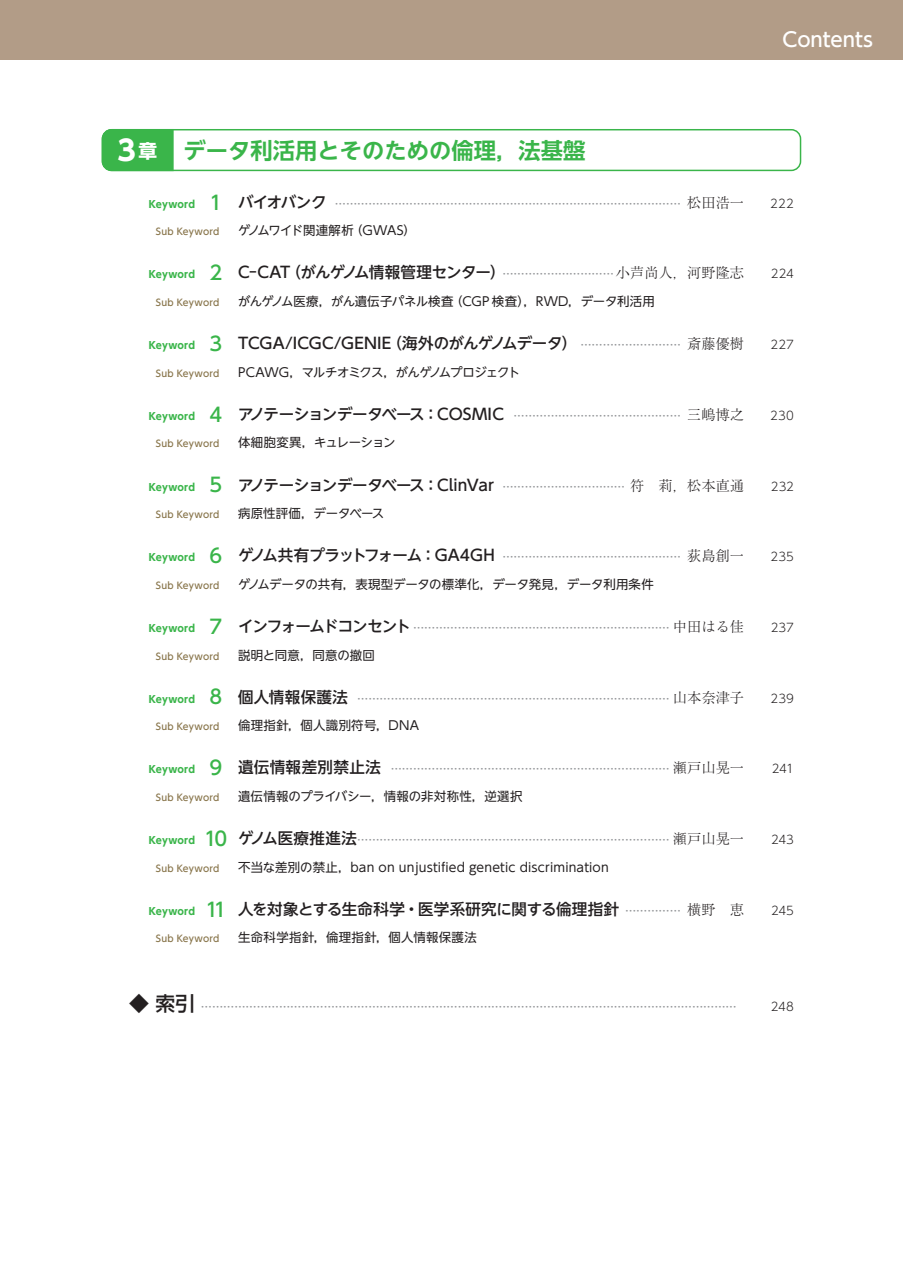
<style>
.page{position:relative;width:903px;height:1275px;background:#fff}
.page>*{position:absolute;margin:0;border:0;box-sizing:border-box;transform-origin:0 0}
.t1{font:27.82px "UD Shin Go Pr 6 Bold 90 pv RKSJ H";color:#fff}
.t2{font:22.4px "UD Shin Go NT Pr 6 De Bold 90 pv RKSJ H";color:#3ab54a}
.t3{font:19.78px "UD Shin Go NT Pr 6 Medium 90 pv RKSJ H";color:#fff}
.t4{font:15.58px "UD Shin Go NT Pr 6 Medium 90 pv RKSJ H";letter-spacing:-.02em;color:#231f20}
.t5{font:15.58px "UD Shin Go NT Pr 6 Medium 90 pv RKSJ H";letter-spacing:-.04em;color:#231f20}
.t6{font:15.58px "UD Shin Go NT Pr 6 Medium 90 pv RKSJ H";letter-spacing:-.055em;color:#231f20}
.t7{font:15.58px "UD Shin Go NT Pr 6 Medium 90 pv RKSJ H";letter-spacing:-.045em;color:#231f20}
.t8{font:12.42px "UD Shin Go NT Pr 6 Regular 90 pv RKSJ H";letter-spacing:.01em;color:#231f20}
.t9{font:12.42px "UD Shin Go NT Pr 6 Regular 90 pv RKSJ H";letter-spacing:-.015em;color:#231f20}
.t10{font:12.42px "UD Shin Go NT Pr 6 Regular 90 pv RKSJ H";letter-spacing:-.01em;color:#231f20}
.t11{font:12.42px "UD Shin Go NT Pr 6 Regular 90 pv RKSJ H";letter-spacing:-.025em;color:#231f20}
.t12{font:12.42px "UD Shin Go NT Pr 6 Regular 90 pv RKSJ H";letter-spacing:-.065em;color:#231f20}
.t13{font:11.72px "UD Shin Go NT Pr 6 Light 90 pv RKSJ H";letter-spacing:-.01em;color:#231f20}
.t14{font:11.2px "UD Shin Go NT Pr 6 Medium 90 pv RKSJ H";color:#939598}
.t15{font:9.28px "UD Shin Go NT Pr 6 Medium 90 pv RKSJ H";letter-spacing:.015em;color:#89764c}
.s1{font-size:18.55px}
.s2{font-family:"UD Shin Go NT Pr 6 Bold 90 pv RKSJ H";font-size:9.97px;color:#3ab54a}
.s3{font-size:19.43px;color:#3ab54a}
.s4{font-size:15.58px;color:#231f20}
.s5{font-family:"Ryumin Pr 6 Light 90 pv RKSJ H";font-size:14.17px;color:#231f20}
.s6{font-size:11.2px;color:#939598}
.s7{font-family:"Ryumin Pr 6 Light 90 pv RKSJ H";font-size:14.17px}
.s8{font-size:19.78px;color:#231f20}
</style>
<div class="page">
<div style="left:0;top:0;width:903px;height:60px;background:#b29c87"></div>
<div style="left:102px;top:129px;width:699px;height:42px;border:1px solid #3ab54a;border-radius:9px"></div>
<div style="left:102px;top:129px;width:72px;height:42px;background:#3ab54a"></div>
<h3 class="t3" style="left:782px;top:32px;width:92px">Contents</h3>
<h1 class="t1" style="left:117px;top:140px;width:41px">3<span class="s1">章</span></h1>
<h2 class="t2" style="left:184px;top:142px;width:403px">データ利活用とそのための倫理，法基盤</h2>
<p class="t14" style="left:149px;top:199px;width:597px"><span class="s2">Keyword</span> <span class="s3">1</span> <span class="s4">バイオバンク</span> ………………………………………………………………………………… <span class="s5">松田浩一</span></p>
<p class="t13" style="left:770px;top:199px;width:25px">222</p>
<p class="t15" style="left:156px;top:228px;width:65px">Sub Keyword</p>
<p class="t11" style="left:238px;top:226px;width:179px">ゲノムワイド関連解析（GWAS）</p>
<h3 class="t6" style="left:149px;top:267px;width:597px"><span class="s2">Keyword</span> <span class="s3">2</span> C-CAT（がんゲノム情報管理センター）<span class="s6">…………………………</span> <span class="s7">小芦尚人，河野隆志</span></h3>
<p class="t13" style="left:771px;top:270px;width:24px">224</p>
<p class="t15" style="left:156px;top:299px;width:65px">Sub Keyword</p>
<p class="t10" style="left:238px;top:297px;width:418px">がんゲノム医療，がん遺伝子パネル検査（CGP 検査），RWD，データ利活用</p>
<h3 class="t4" style="left:149px;top:337px;width:597px"><span class="s2">Keyword</span> <span class="s3">3</span> TCGA/ICGC/GENIE（海外のがんゲノムデータ） <span class="s6">………………………</span> <span class="s7">斎藤優樹</span></h3>
<p class="t13" style="left:770px;top:340px;width:25px">227</p>
<p class="t15" style="left:156px;top:370px;width:65px">Sub Keyword</p>
<p class="t12" style="left:238px;top:367px;width:284px">PCAWG，マルチオミクス，がんゲノムプロジェクト</p>
<h3 class="t4" style="left:149px;top:408px;width:597px"><span class="s2">Keyword</span> <span class="s3">4</span> アノテーションデータベース：COSMIC <span class="s6">………………………………………</span> <span class="s7">三嶋博之</span></h3>
<p class="t13" style="left:770px;top:411px;width:25px">230</p>
<p class="t15" style="left:156px;top:440px;width:65px">Sub Keyword</p>
<p class="t11" style="left:238px;top:438px;width:159px">体細胞変異，キュレーション</p>
<h3 class="t5" style="left:149px;top:479px;width:597px"><span class="s2">Keyword</span> <span class="s3">5</span> アノテーションデータベース：ClinVar <span class="s6">……………………………</span> <span class="s7">符　莉，松本直通</span></h3>
<p class="t13" style="left:771px;top:482px;width:24px">232</p>
<p class="t15" style="left:156px;top:511px;width:65px">Sub Keyword</p>
<p class="t9" style="left:238px;top:509px;width:147px">病原性評価，データベース</p>
<h3 class="t7" style="left:149px;top:549px;width:597px"><span class="s2">Keyword</span> <span class="s3">6</span> ゲノム共有プラットフォーム：GA4GH <span class="s6">…………………………………………</span> <span class="s7">荻島創一</span></h3>
<p class="t13" style="left:770px;top:552px;width:25px">235</p>
<p class="t15" style="left:156px;top:582px;width:65px">Sub Keyword</p>
<p class="t9" style="left:238px;top:579px;width:417px">ゲノムデータの共有，表現型データの標準化，データ発見，データ利用条件</p>
<p class="t14" style="left:149px;top:623px;width:597px"><span class="s2">Keyword</span> <span class="s3">7</span> <span class="s4">インフォームドコンセント</span> …………………………………………………………… <span class="s5">中田はる佳</span></p>
<p class="t13" style="left:771px;top:623px;width:25px">237</p>
<p class="t15" style="left:156px;top:653px;width:65px">Sub Keyword</p>
<p class="t8" style="left:238px;top:650px;width:138px">説明と同意，同意の撤回</p>
<p class="t14" style="left:149px;top:694px;width:597px"><span class="s2">Keyword</span> <span class="s3">8</span> <span class="s4">個人情報保護法</span> ………………………………………………………………………… <span class="s5">山本奈津子</span></p>
<p class="t13" style="left:770px;top:694px;width:25px">239</p>
<p class="t15" style="left:156px;top:723px;width:65px">Sub Keyword</p>
<p class="t8" style="left:238px;top:721px;width:182px">倫理指針，個人識別符号，DNA</p>
<p class="t14" style="left:149px;top:765px;width:597px"><span class="s2">Keyword</span> <span class="s3">9</span> <span class="s4">遺伝情報差別禁止法</span> ………………………………………………………………… <span class="s5">瀬戸山晃一</span></p>
<p class="t13" style="left:772px;top:764px;width:23px">241</p>
<p class="t15" style="left:156px;top:794px;width:65px">Sub Keyword</p>
<p class="t8" style="left:238px;top:792px;width:286px">遺伝情報のプライバシー，情報の非対称性，逆選択</p>
<p class="t14" style="left:149px;top:836px;width:597px"><span class="s2">Keyword</span> <span class="s3">10</span> <span class="s4">ゲノム医療推進法</span>………………………………………………………………………… <span class="s5">瀬戸山晃一</span></p>
<p class="t13" style="left:771px;top:835px;width:24px">243</p>
<p class="t15" style="left:156px;top:865px;width:65px">Sub Keyword</p>
<p class="t8" style="left:238px;top:862px;width:372px">不当な差別の禁止，ban on unjustified genetic discrimination</p>
<h3 class="t4" style="left:149px;top:903px;width:597px"><span class="s2">Keyword</span> <span class="s3">11</span> 人を対象とする生命科学・医学系研究に関する倫理指針 <span class="s6">……………</span> <span class="s7">横野　恵</span></h3>
<p class="t13" style="left:771px;top:906px;width:24px">245</p>
<p class="t15" style="left:156px;top:935px;width:65px">Sub Keyword</p>
<p class="t8" style="left:238px;top:933px;width:240px">生命科学指針，倫理指針，個人情報保護法</p>
<p class="t14" style="left:129px;top:1002px;width:609px"><span class="s8">◆ 索引</span> ………………………………………………………………………………………………………………………………</p>
<p class="t13" style="left:771px;top:1002px;width:25px">248</p>
</div>
